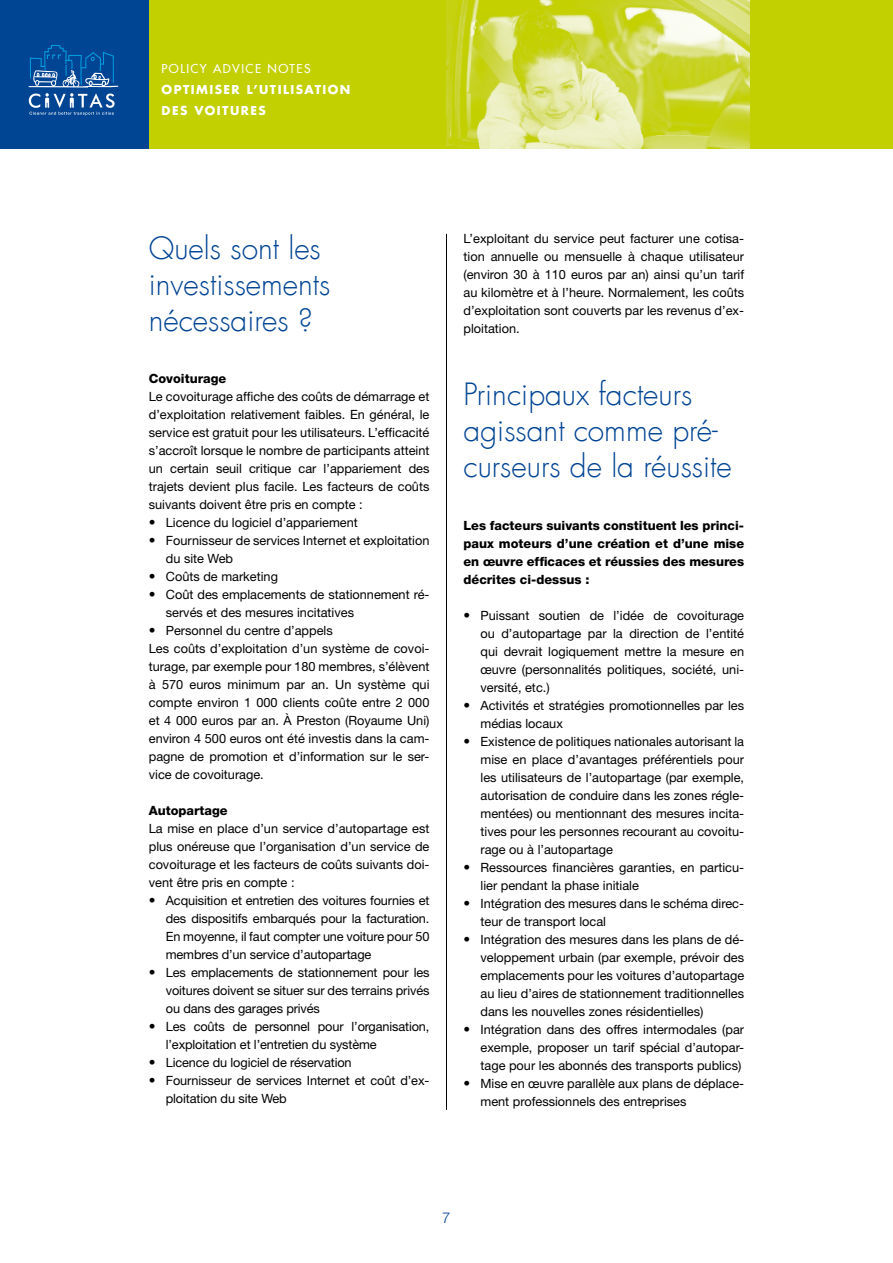
<style>
.page{position:relative;width:893px;height:1263px;background:#fff}
.page>*{position:absolute;margin:0;border:0;box-sizing:border-box;transform-origin:0 0}
.t1{font:300 30px/36px "Futura Com";color:#004494}
.t2{font:300 15px "Helvetica Neue LT Pro";color:#004494}
.t3{font:12.75px/18px "Helvetica Neue LT Pro";color:#000;text-align:justify}
.t4{font:800 12.75px/18px "Helvetica Neue LT Pro";color:#000;text-align:justify}
.t5{font:700 12px/21px "Futura Com";letter-spacing:.12em;color:#fff}
.t6{font:500 12px "Futura Com";letter-spacing:.12em;color:#fff}
.s1{font-weight:300;font-size:13.5px}
</style>
<div class="page">
<div style="left:0;top:0;width:893px;height:149px;background:#c2cf00"></div>
<div style="left:0;top:0;width:149px;height:149px;background:#004494"></div>
<svg style="left:29px;top:45px;width:89px;height:70px"></svg>
<img style="left:446px;top:0;width:304px;height:149px">
<hr style="left:446px;top:234px;width:1px;height:876px;background:#000">
<p class="t6" style="left:162px;top:60px;width:150px">POLICY ADVICE NOTES</p>
<p class="t5" style="left:162px;top:79px;width:190px">OPTIMISER L’UTILISATION<br>DES VOITURES</p>
<h1 class="t1" style="left:149px;top:230px;width:183px">Quels sont les investissements nécessaires ?</h1>
<p class="t4" style="left:149px;top:370px;width:79px">Covoiturage</p>
<p class="t3" style="left:149px;top:387px;width:282px">Le covoiturage affiche des coûts de démarrage et d’exploitation relativement faibles. En général, le service est gratuit pour les utilisateurs. L’efficacité s’accroît lorsque le nombre de participants atteint un certain seuil critique car l’appariement des trajets devient plus facile. Les facteurs de coûts suivants doivent être pris en compte :</p>
<p class="t3" style="left:149px;top:513px;width:211px"><span class="s1">•</span> Licence du logiciel d’appariement</p>
<p class="t3" style="left:166px;top:531px;width:265px;text-indent:-17px"><span class="s1">•</span> Fournisseur de services Internet et exploitation du site Web</p>
<p class="t3" style="left:149px;top:567px;width:131px"><span class="s1">•</span> Coûts de marketing</p>
<p class="t3" style="left:166px;top:585px;width:265px;text-indent:-17px"><span class="s1">•</span> Coût des emplacements de stationnement ré&shy;servés et des mesures incitatives</p>
<p class="t3" style="left:149px;top:621px;width:282px;text-align:left"><span class="s1">•</span> Personnel du centre d’appels<br>Les coûts d’exploitation d’un système de covoi&shy;turage, par exemple pour 180 membres, s’élèvent à 570 euros minimum par an. Un système qui compte environ 1 000 clients coûte entre 2 000 et 4 000 euros par an. À Preston (Royaume Uni) environ 4 500 euros ont été investis dans la cam&shy;pagne de promotion et d’information sur le ser&shy;vice de covoiturage.</p>
<p class="t4" style="left:149px;top:802px;width:80px">Autopartage</p>
<p class="t3" style="left:149px;top:819px;width:282px">La mise en place d’un service d’autopartage est plus onéreuse que l’organisation d’un service de covoiturage et les facteurs de coûts suivants doi&shy;vent être pris en compte :</p>
<p class="t3" style="left:166px;top:891px;width:265px;text-indent:-17px"><span class="s1">•</span> Acquisition et entretien des voitures fournies et des dispositifs embarqués pour la facturation.<br>En moyenne, il faut compter une voiture pour 50 membres d’un service d’autopartage</p>
<p class="t3" style="left:166px;top:963px;width:265px;text-indent:-17px"><span class="s1">•</span> Les emplacements de stationnement pour les voitures doivent se situer sur des terrains privés ou dans des garages privés</p>
<p class="t3" style="left:166px;top:1017px;width:265px;text-indent:-17px"><span class="s1">•</span> Les coûts de personnel pour l’organisation, l’exploitation et l’entretien du système</p>
<p class="t3" style="left:149px;top:1053px;width:204px"><span class="s1">•</span> Licence du logiciel de réservation</p>
<p class="t3" style="left:166px;top:1071px;width:265px;text-indent:-17px"><span class="s1">•</span> Fournisseur de services Internet et coût d’ex&shy;ploitation du site Web</p>
<p class="t3" style="left:463px;top:229px;width:282px">L’exploitant du service peut facturer une cotisa&shy;tion annuelle ou mensuelle à chaque utilisateur (environ 30 à 110 euros par an) ainsi qu’un tarif au kilomètre et à l’heure. Normalement, les coûts d’exploitation sont couverts par les revenus d’ex&shy;ploitation.</p>
<h1 class="t1" style="left:463px;top:376px;width:270px">Principaux facteurs agissant comme pré&shy;curseurs de la réussite</h1>
<p class="t4" style="left:463px;top:516px;width:282px">Les facteurs suivants constituent les princi&shy;paux moteurs d’une création et d’une mise en œuvre efficaces et réussies des mesures décrites ci-dessus :</p>
<p class="t3" style="left:480px;top:606px;width:265px;text-indent:-17px"><span class="s1">•</span> Puissant soutien de l’idée de covoiturage ou d’autopartage par la direction de l’entité qui devrait logiquement mettre la mesure en œuvre (personnalités politiques, société, uni&shy;versité, etc.)</p>
<p class="t3" style="left:480px;top:696px;width:265px;text-indent:-17px"><span class="s1">•</span> Activités et stratégies promotionnelles par les médias locaux</p>
<p class="t3" style="left:480px;top:732px;width:265px;text-indent:-17px"><span class="s1">•</span> Existence de politiques nationales autorisant la mise en place d’avantages préférentiels pour les utilisateurs de l’autopartage (par exemple, autorisation de conduire dans les zones régle&shy;mentées) ou mentionnant des mesures incita&shy;tives pour les personnes recourant au covoitu&shy;rage ou à l’autopartage</p>
<p class="t3" style="left:480px;top:858px;width:265px;text-indent:-17px"><span class="s1">•</span> Ressources financières garanties, en particu&shy;lier pendant la phase initiale</p>
<p class="t3" style="left:480px;top:894px;width:265px;text-indent:-17px"><span class="s1">•</span> Intégration des mesures dans le schéma direc&shy;teur de transport local</p>
<p class="t3" style="left:480px;top:930px;width:265px;text-indent:-17px"><span class="s1">•</span> Intégration des mesures dans les plans de dé&shy;veloppement urbain (par exemple, prévoir des emplacements pour les voitures d’autopartage au lieu d’aires de stationnement traditionnelles dans les nouvelles zones résidentielles)</p>
<p class="t3" style="left:480px;top:1020px;width:265px;text-indent:-17px"><span class="s1">•</span> Intégration dans des offres intermodales (par exemple, proposer un tarif spécial d’autopar&shy;tage pour les abonnés des transports publics)</p>
<p class="t3" style="left:480px;top:1074px;width:265px;text-indent:-17px"><span class="s1">•</span> Mise en œuvre parallèle aux plans de déplace&shy;ment professionnels des entreprises</p>
<p class="t2" style="left:442px;top:1208px;width:10px">7</p>
</div>
